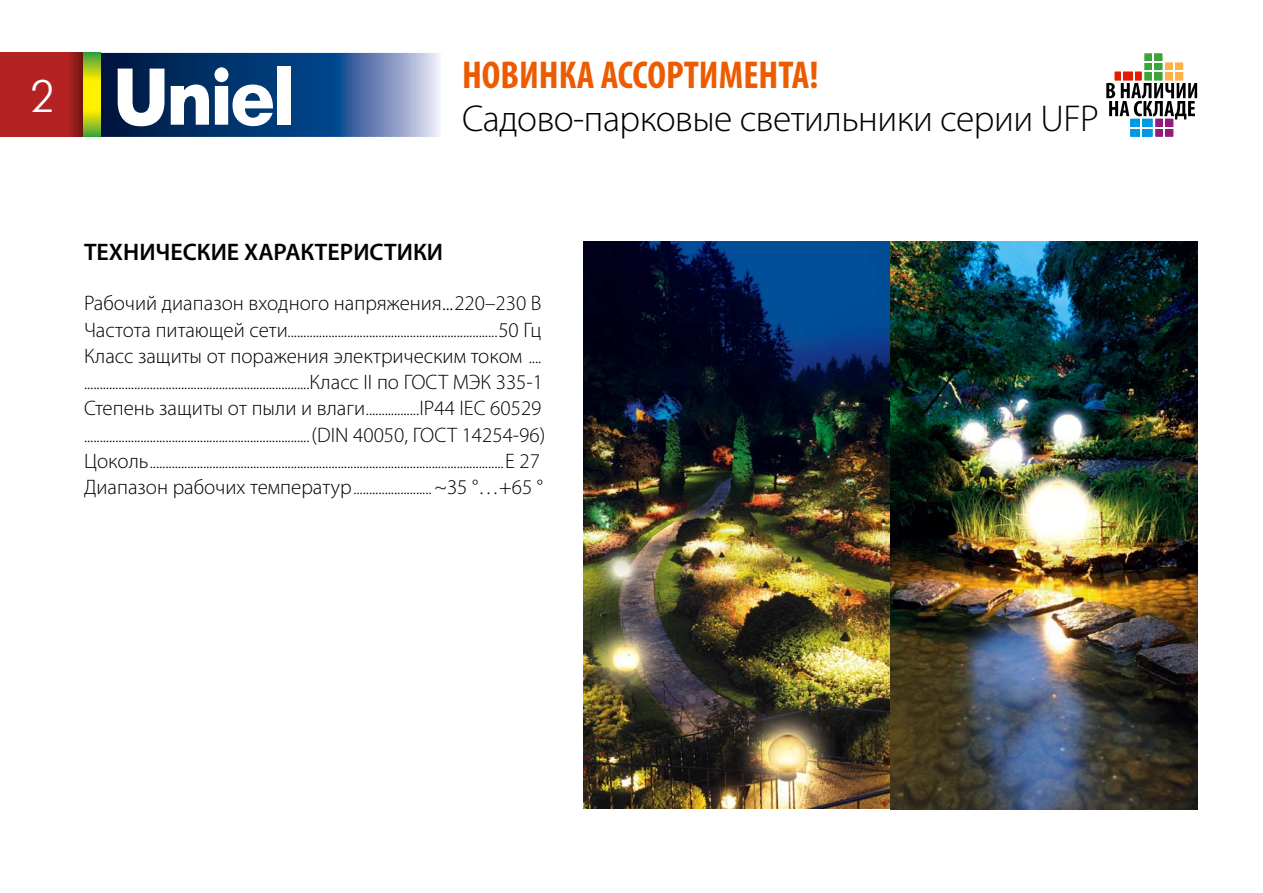
<style>
.page{position:relative;width:1263px;height:893px;background:#fff}
.page>*{position:absolute;margin:0;border:0;box-sizing:border-box;transform-origin:0 0}
.t1{font:45px "Futuris Light C";color:#fff}
.t2{font:700 condensed 39px "Myriad Pro";color:#ed5b00}
.t3{font:300 37.5px "Myriad Pro";letter-spacing:-.015em;color:#000}
.t4{font:600 24px "Myriad Pro";color:#000}
.t5{font:300 21px "Myriad Pro";color:#000}
.t6{font:300 18px/26.2px "Myriad Pro";color:#000}
.s1{font-size:21px}
.s2{font-size:18px}
</style>
<div class="page">
<svg style="left:101px;top:53px;width:339px;height:84px;background:#3c6193"></svg>
<svg style="left:118px;top:69px;width:46px;height:57px"></svg>
<svg style="left:171px;top:67px;width:102px;height:59px"></svg>
<div style="left:277px;top:66px;width:13px;height:59px;background:#fff"></div>
<svg style="left:0;top:53px;width:84px;height:84px;background:#ae2221"></svg>
<svg style="left:84px;top:53px;width:17px;height:84px"></svg>
<img style="left:583px;top:242px;width:614px;height:567px">
<div style="left:1144px;top:53px;width:18px;height:28px;background:#3ca439"></div>
<hr style="left:1152px;top:53px;width:2px;height:28px;background:#fff">
<svg style="left:1106px;top:62px;width:91px;height:75px"></svg>
<hr style="left:1130px;top:127px;width:23px;height:2px;background:#fff">
<h1 class="t1" style="left:30px;top:74px;width:26px">2</h1>
<h2 class="t2" style="left:462px;top:51px;width:358px">НОВИНКА АССОРТИМЕНТА!</h2>
<h3 class="t3" style="left:462px;top:98px;width:638px">Садово-парковые светильники серии UFP</h3>
<h3 class="t4" style="left:84px;top:237px;width:361px">ТЕХНИЧЕСКИЕ ХАРАКТЕРИСТИКИ</h3>
<p class="t5" style="left:84px;top:292px;width:459px">Рабочий диапазон входного напряжения...220–230 В</p>
<p class="t6" style="left:84px;top:318px;width:459px"><span class="s1">Частота питающей сети</span>...................................................................<span class="s1">50 Гц</span></p>
<p class="t5" style="left:84px;top:344px;width:459px">Класс защиты от поражения электрическим током <span class="s2">....</span></p>
<p class="t6" style="left:84px;top:370px;width:461px">........................................................................<span class="s1">Класс II по ГОСТ МЭК 335-1</span></p>
<p class="t5" style="left:84px;top:397px;width:459px">Степень защиты от пыли и влаги<span class="s2">.................</span>IP44 IEC 60529</p>
<p class="t6" style="left:84px;top:423px;width:463px">........................................................................<span class="s1">(DIN 40050, ГОСТ 14254-96)<br>Цоколь</span>.................................................................................................................<span class="s1">Е 27</span></p>
<p class="t5" style="left:84px;top:476px;width:460px">Диапазон рабочих температур<span class="s2">.........................</span>~35 °…+65 °</p>
</div>
